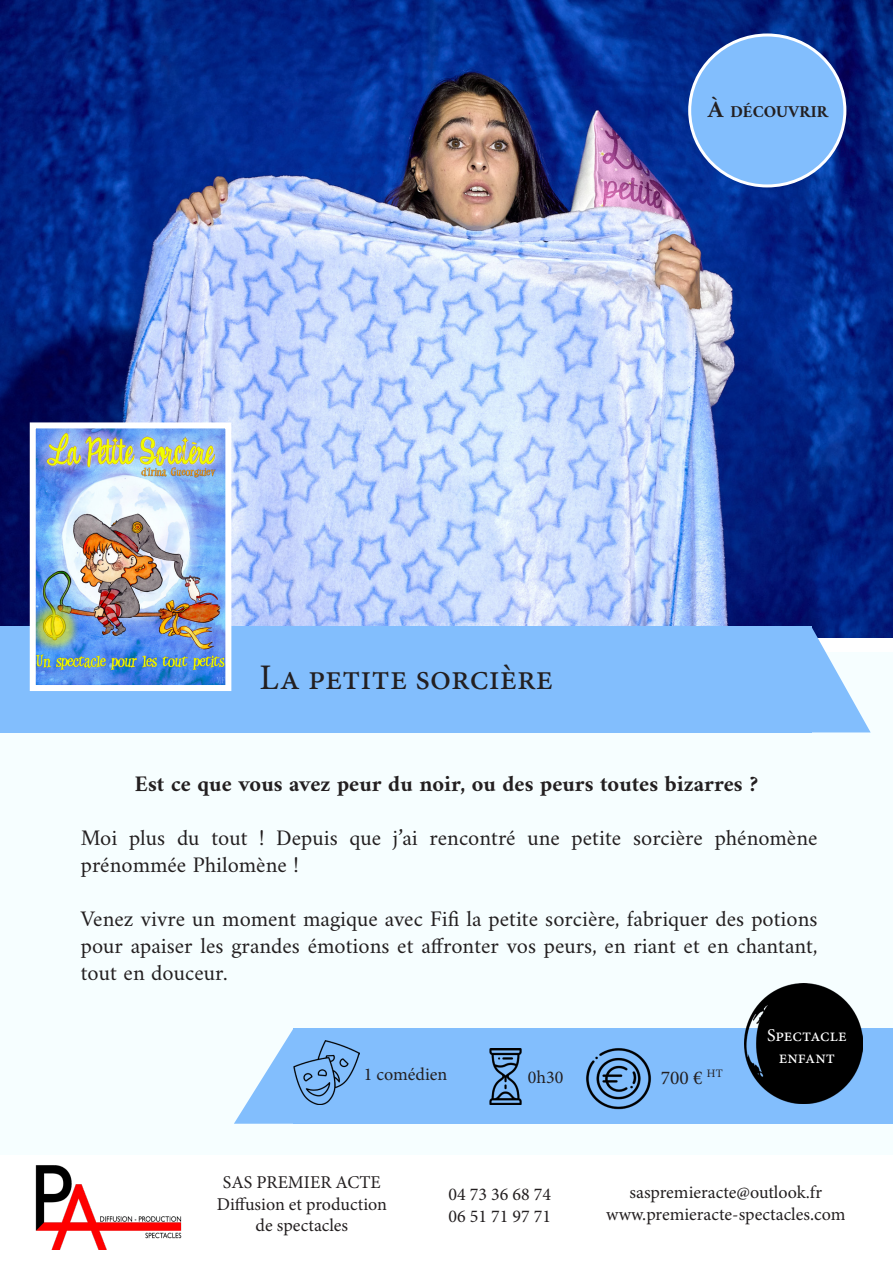
<style>
.page{position:relative;width:893px;height:1263px;background:#fff}
.page>*{position:absolute;margin:0;border:0;box-sizing:border-box;transform-origin:0 0}
.t1{font:36px "Minion Pro";color:#231f20}
.t2{font:22.5px/27px "Amiri";color:#231f20}
.t3{font:700 22.5px "Amiri";color:#231f20}
.t4{font:19.5px "Minion Pro";color:#231f20}
.t5{font:18px "Minion Pro";color:#231f20}
.t6{font:18px "Minion Pro";color:#fff}
.t7{font:700 16.8px "Amiri";color:#231f20}
.s1{font-size:24px}
</style>
<div class="page">
<img style="left:0;top:0;width:893px;height:638px">
<div style="left:0;top:653px;width:893px;height:610px;background:#f6feff"></div>
<div style="left:0;top:626px;width:811px;height:106px;background:#82befd"></div>
<svg style="left:811px;top:626px;width:60px;height:106px"></svg>
<div style="left:293px;top:1028px;width:600px;height:96px;background:#82befd"></div>
<svg style="left:234px;top:1029px;width:95px;height:95px"></svg>
<img style="left:37px;top:429px;width:187px;height:255px">
<div style="left:30px;top:422px;width:201px;height:269px;border:6px solid #fff"></div>
<div style="left:690px;top:35px;width:155px;height:151px;background:#82befd;border-radius:50%"></div>
<div style="left:688px;top:33px;width:158px;height:154px;border:3px solid #fff;border-radius:50%"></div>
<img style="left:293px;top:1041px;width:66px;height:63px">
<img style="left:489px;top:1049px;width:33px;height:55px">
<img style="left:586px;top:1048px;width:65px;height:62px">
<div style="left:0;top:1156px;width:893px;height:107px;background:#fff"></div>
<img style="left:36px;top:1165px;width:146px;height:84px">
<img style="left:744px;top:983px;width:118px;height:120px">
<p class="t7" style="left:708px;top:102px;width:122px"><span class="s1">À</span> DÉCOUVRIR</p>
<p class="t1" style="left:260px;top:653px;width:295px">La petite sorcière</p>
<p class="t3" style="left:135px;top:770px;width:625px">Est ce que vous avez peur du noir, ou des peurs toutes bizarres ?</p>
<p class="t2" style="left:81px;top:823px;width:738px">Moi plus du tout ! Depuis que j’ai rencontré une petite sorcière phénomène prénommée Philomène !</p>
<p class="t2" style="left:81px;top:904px;width:738px;text-align:justify">Venez vivre un moment magique avec Fifi la petite sorcière, fabriquer des potions pour apaiser les grandes émotions et affronter vos peurs, en riant et en chantant, tout en douceur.</p>
<p class="t5" style="left:364px;top:1062px;width:85px">1 comédien</p>
<p class="t5" style="left:528px;top:1065px;width:37px">0h30</p>
<p class="t4" style="left:661px;top:1064px;width:64px">700 € <sup>HT</sup></p>
<p class="t6" style="left:767px;top:1023px;width:81px">Spectacle</p>
<p class="t6" style="left:779px;top:1045px;width:58px">enfant</p>
<p class="t5" style="left:223px;top:1170px;width:159px">SAS PREMIER ACTE</p>
<p class="t5" style="left:217px;top:1192px;width:172px">Diffusion et production</p>
<p class="t5" style="left:256px;top:1214px;width:94px">de spectacles</p>
<p class="t5" style="left:448px;top:1182px;width:104px">04 73 36 68 74</p>
<p class="t5" style="left:448px;top:1204px;width:104px">06 51 71 97 71</p>
<p class="t5" style="left:629px;top:1181px;width:194px">saspremieracte@outlook.fr</p>
<p class="t5" style="left:606px;top:1202px;width:241px">www.premieracte-spectacles.com</p>
</div>
